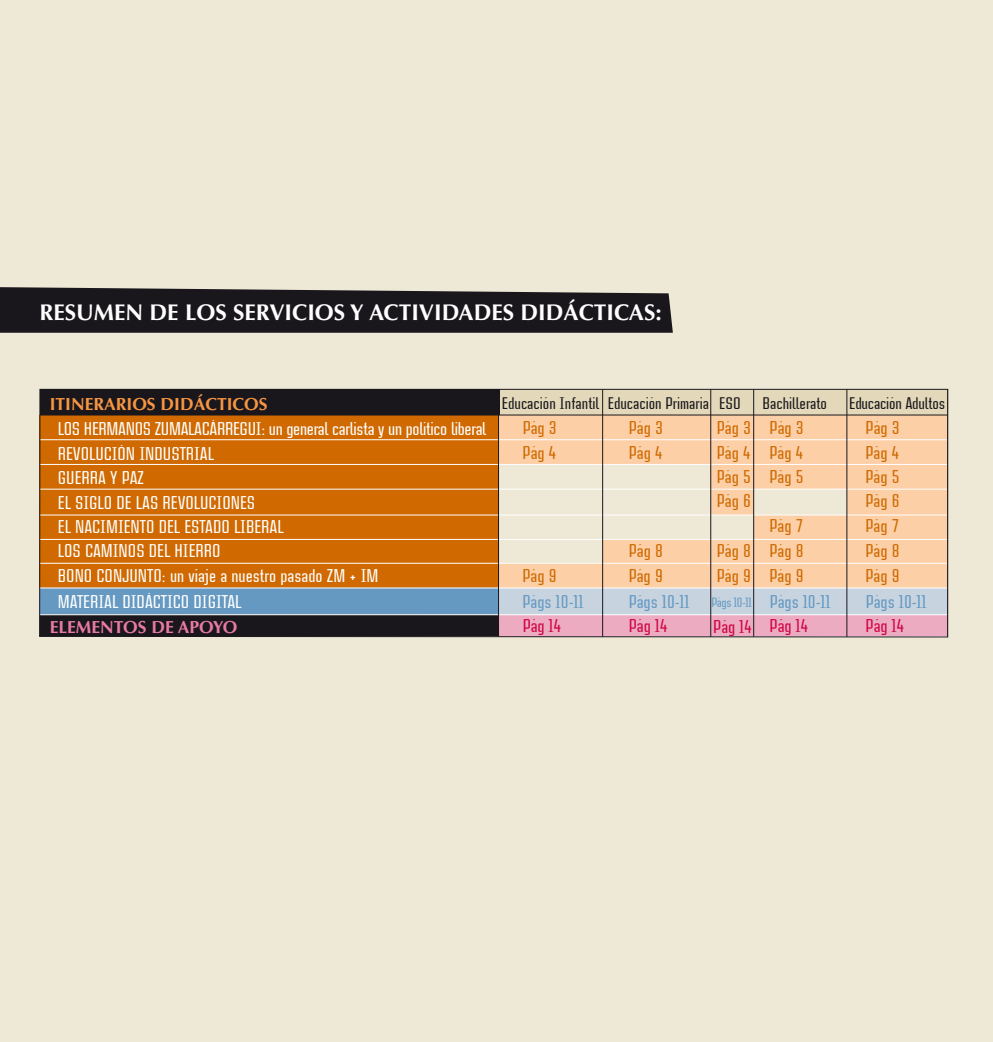
<style>
.page{position:relative;width:993px;height:1042px;background:#fff}
.page>*{position:absolute;margin:0;border:0;box-sizing:border-box;transform-origin:0 0}
.t1{font:700 22.75px "Optima";color:#fff}
.t2{font:500 19.25px/25.4px "Case Study No One LT";color:#fff}
.t3{font:500 19.25px "Case Study No One LT";color:#cf6900}
.t4{font:500 19.25px "Case Study No One LT";color:#6699c2}
.t5{font:500 19.25px "Case Study No One LT";color:#cf0545}
.t6{font:500 17.5px "Case Study No One LT";color:#1a171c}
.t7{font:700 17.5px "Optima";color:#f79642}
.t8{font:700 17.5px "Optima";color:#e87aa3}
.s1{font-size:14px}
</style>
<div class="page">
<div style="left:0;top:0;width:992px;height:1042px;background:#eee8d6"></div>
<svg style="left:0;top:287px;width:672px;height:46px;background:#2a262a"></svg>
<svg style="left:39px;top:389px;width:909px;height:248px;background:#cf9f71"></svg>
<div style="left:40px;top:389px;width:459px;height:26px;background:#1a171c"></div>
<p class="t1" style="left:39px;top:299px;width:623px">RESUMEN DE LOS SERVICIOS Y ACTIVIDADES DIDÁCTICAS:</p>
<p class="t7" style="left:50px;top:394px;width:219px">ITINERARIOS DIDÁCTICOS</p>
<p class="t6" style="left:607px;top:394px;width:103px">Educación Primaria</p>
<p class="t6" style="left:849px;top:394px;width:97px">Educación Adultos</p>
<p class="t6" style="left:501px;top:394px;width:99px">Educación Infantil</p>
<p class="t6" style="left:719px;top:394px;width:109px">ESO Bachillerato</p>
<p class="t2" style="left:58px;top:416px;width:430px">LOS HERMANOS ZUMALACÁRREGUI: un general carlista y un político liberal<br>REVOLUCIÓN INDUSTRIAL</p>
<p class="t2" style="left:58px;top:465px;width:199px">GUERRA Y PAZ<br>EL SIGLO DE LAS REVOLUCIONES</p>
<p class="t2" style="left:58px;top:514px;width:227px;line-height:24.2px">EL NACIMIENTO DEL ESTADO LIBERAL<br>LOS CAMINOS DEL HIERRO</p>
<p class="t2" style="left:58px;top:563px;width:322px">BONO CONJUNTO: un viaje a nuestro pasado ZM + IM</p>
<p class="t2" style="left:58px;top:589px;width:185px">MATERIAL DIDÁCTICO DIGITAL</p>
<p class="t8" style="left:50px;top:616px;width:189px">ELEMENTOS DE APOYO</p>
<p class="t3" style="left:522px;top:418px;width:36px">Pág 3</p>
<p class="t3" style="left:628px;top:418px;width:36px">Pág 3</p>
<p class="t3" style="left:716px;top:418px;width:88px">Pág 3 Pág 3</p>
<p class="t3" style="left:865px;top:418px;width:36px">Pág 3</p>
<p class="t3" style="left:522px;top:443px;width:34px">Pág 4</p>
<p class="t3" style="left:628px;top:443px;width:34px">Pág 4</p>
<p class="t3" style="left:716px;top:443px;width:87px">Pág 4 Pág 4</p>
<p class="t3" style="left:865px;top:443px;width:34px">Pág 4</p>
<p class="t3" style="left:716px;top:467px;width:88px">Pág 5 Pág 5</p>
<p class="t3" style="left:865px;top:467px;width:36px">Pág 5</p>
<p class="t3" style="left:716px;top:491px;width:36px">Pág 6</p>
<p class="t3" style="left:865px;top:491px;width:36px">Pág 6</p>
<p class="t3" style="left:769px;top:516px;width:35px">Pág 7</p>
<p class="t3" style="left:865px;top:516px;width:35px">Pág 7</p>
<p class="t3" style="left:628px;top:541px;width:36px">Pág 8</p>
<p class="t3" style="left:716px;top:541px;width:88px">Pág 8 Pág 8</p>
<p class="t3" style="left:865px;top:541px;width:36px">Pág 8</p>
<p class="t3" style="left:522px;top:566px;width:36px">Pág 9</p>
<p class="t3" style="left:628px;top:566px;width:36px">Pág 9</p>
<p class="t3" style="left:716px;top:566px;width:88px">Pág 9 Pág 9</p>
<p class="t3" style="left:865px;top:566px;width:36px">Pág 9</p>
<p class="t4" style="left:522px;top:592px;width:63px">Págs 10-11</p>
<p class="t4" style="left:628px;top:592px;width:203px">Págs 10-11 <span class="s1">Págs 10-11</span> Págs 10-11</p>
<p class="t4" style="left:865px;top:592px;width:63px">Págs 10-11</p>
<p class="t5" style="left:522px;top:616px;width:39px">Pág 14</p>
<p class="t5" style="left:628px;top:616px;width:39px">Pág 14</p>
<p class="t5" style="left:713px;top:617px;width:96px">Pág 14 Pág 14</p>
<p class="t5" style="left:865px;top:616px;width:39px">Pág 14</p>
</div>
